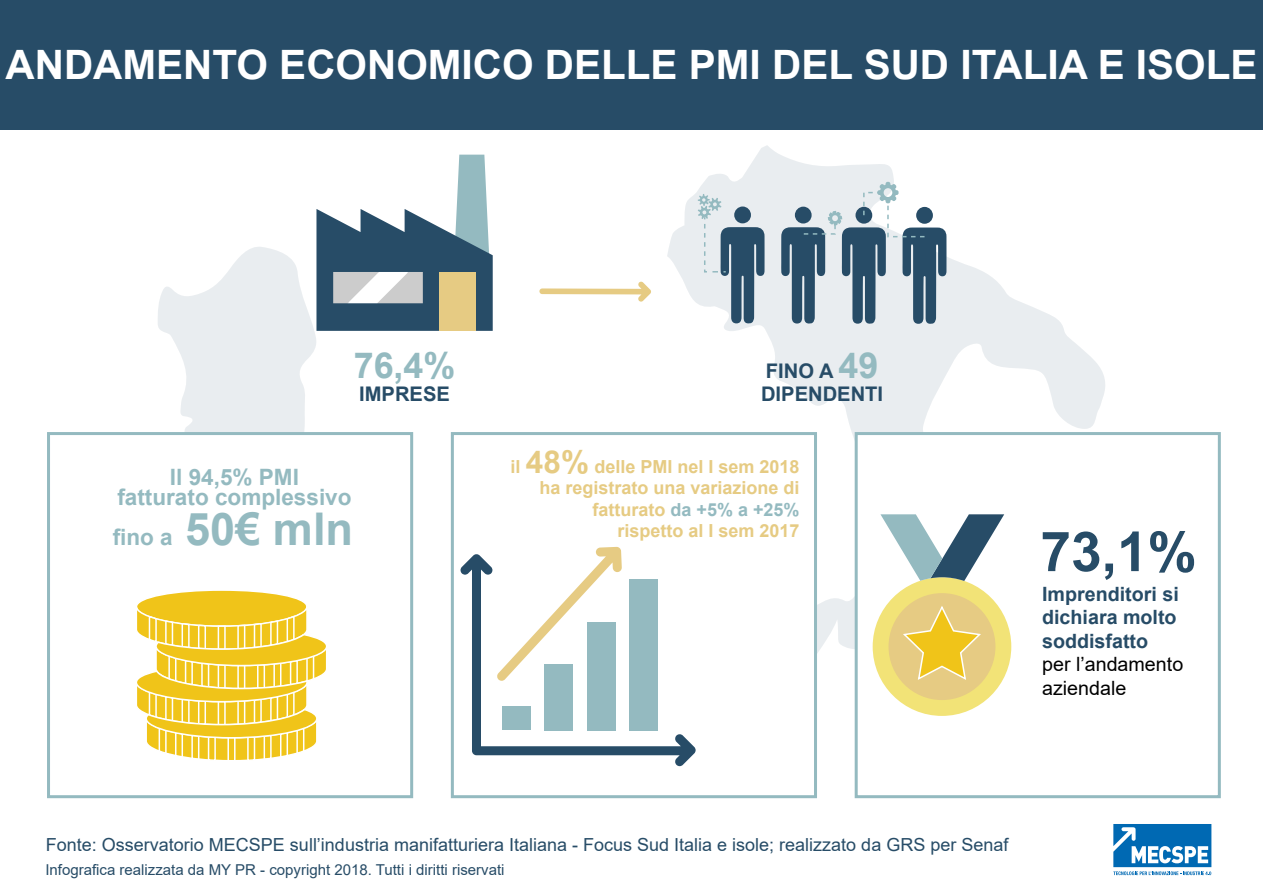
<style>
.page{position:relative;width:1263px;height:893px;background:#fff}
.page>*{position:absolute;margin:0;border:0;box-sizing:border-box;transform-origin:0 0}
.t1{font:700 55.05px "Arial";color:#274c67}
.t2{font:700 45.15px "Arial";color:#94bac0}
.t3{font:700 40.5px "Arial";color:#fff}
.t4{font:700 35.85px "Arial";color:#94bac0}
.t5{font:700 22.5px/20.5px "Arial";color:#94bac0;text-align:center}
.t6{font:700 20.1px/23.5px "Arial";color:#274c67}
.t7{font:700 19.65px/23.5px "Arial";color:#274c67;text-align:justify}
.t8{font:19.65px/23.5px "Arial";color:#000}
.t9{font:18px "Arial";color:#274c67}
.t10{font:700 18px/21.6px "Arial";color:#e6cb83;text-align:right}
.t11{font:15px "Arial";color:#274c67}
.s1{font-size:22.5px}
.s2{font-size:35.85px;color:#94bac0}
.s3{font-size:31.5px}
.s4{color:#94bac0}
</style>
<div class="page">
<svg style="left:667px;top:145px;width:438px;height:651px"></svg>
<svg style="left:158px;top:247px;width:158px;height:185px;fill:#e9edf0"></svg>
<div style="left:0;top:0;width:1263px;height:129px;background:#274c67"></div>
<svg style="left:1113px;top:824px;width:98px;height:51px"></svg>
<div style="left:47px;top:432px;width:366px;height:366px;background:#fff;border:3px solid #94bac0"></div>
<svg style="left:137px;top:590px;width:189px;height:170px"></svg>
<svg style="left:316px;top:155px;width:177px;height:176px"></svg>
<div style="left:439px;top:272px;width:37px;height:59px;background:#e6cb83"></div>
<svg style="left:539px;top:281px;width:112px;height:21px"></svg>
<svg style="left:698px;top:194px;width:66px;height:130px"></svg>
<svg style="left:781px;top:182px;width:165px;height:142px"></svg>
<div style="left:855px;top:432px;width:366px;height:366px;background:#fff;border:3px solid #94bac0"></div>
<div style="left:873px;top:577px;width:138px;height:139px;background:#f2e377;border-radius:50%"></div>
<div style="left:888px;top:593px;width:107px;height:107px;background:#e6cb83;border-radius:50%"></div>
<svg style="left:901px;top:605px;width:81px;height:75px"></svg>
<svg style="left:880px;top:514px;width:124px;height:67px"></svg>
<div style="left:451px;top:432px;width:366px;height:366px;background:#fff;border:3px solid #94bac0"></div>
<svg style="left:596px;top:547px;width:26px;height:7px"></svg>
<svg style="left:460px;top:554px;width:236px;height:212px"></svg>
<h3 class="t3" style="left:6px;top:36px;width:1253px">ANDAMENTO ECONOMICO DELLE PMI DEL SUD ITALIA E ISOLE</h3>
<h3 class="t4" style="left:354px;top:340px;width:103px">76,4%</h3>
<p class="t6" style="left:359px;top:383px;width:92px">IMPRESE</p>
<p class="t5" style="left:117px;top:467px;width:236px">Il 94,5% PMI<br>fatturato complessivo</p>
<h2 class="t2" style="left:113px;top:497px;width:242px"><span class="s1">fino a</span> 50€ mln</h2>
<p class="t6" style="left:761px;top:359px;width:124px">FINO A <span class="s2">49<br></span>DIPENDENTI</p>
<p class="t10" style="left:510px;top:456px;width:291px">il <span class="s3">48%</span> delle PMI nel I sem 2018 ha registrato una variazione di fatturato <span class="s4">da +5% a +25%<br></span>rispetto al I sem 2017</p>
<h1 class="t1" style="left:1040px;top:513px;width:158px">73,1%</h1>
<p class="t7" style="left:1042px;top:582px;width:138px">Imprenditori si dichiara molto soddisfatto</p>
<p class="t8" style="left:1042px;top:653px;width:143px">per l’andamento aziendale</p>
<p class="t9" style="left:46px;top:832px;width:964px">Fonte: Osservatorio MECSPE sull’industria manifatturiera Italiana - Focus Sud Italia e isole; realizzato da GRS per Senaf</p>
<p class="t11" style="left:45px;top:859px;width:461px">Infografica realizzata da MY PR - copyright 2018. Tutti i diritti riservati</p>
</div>
